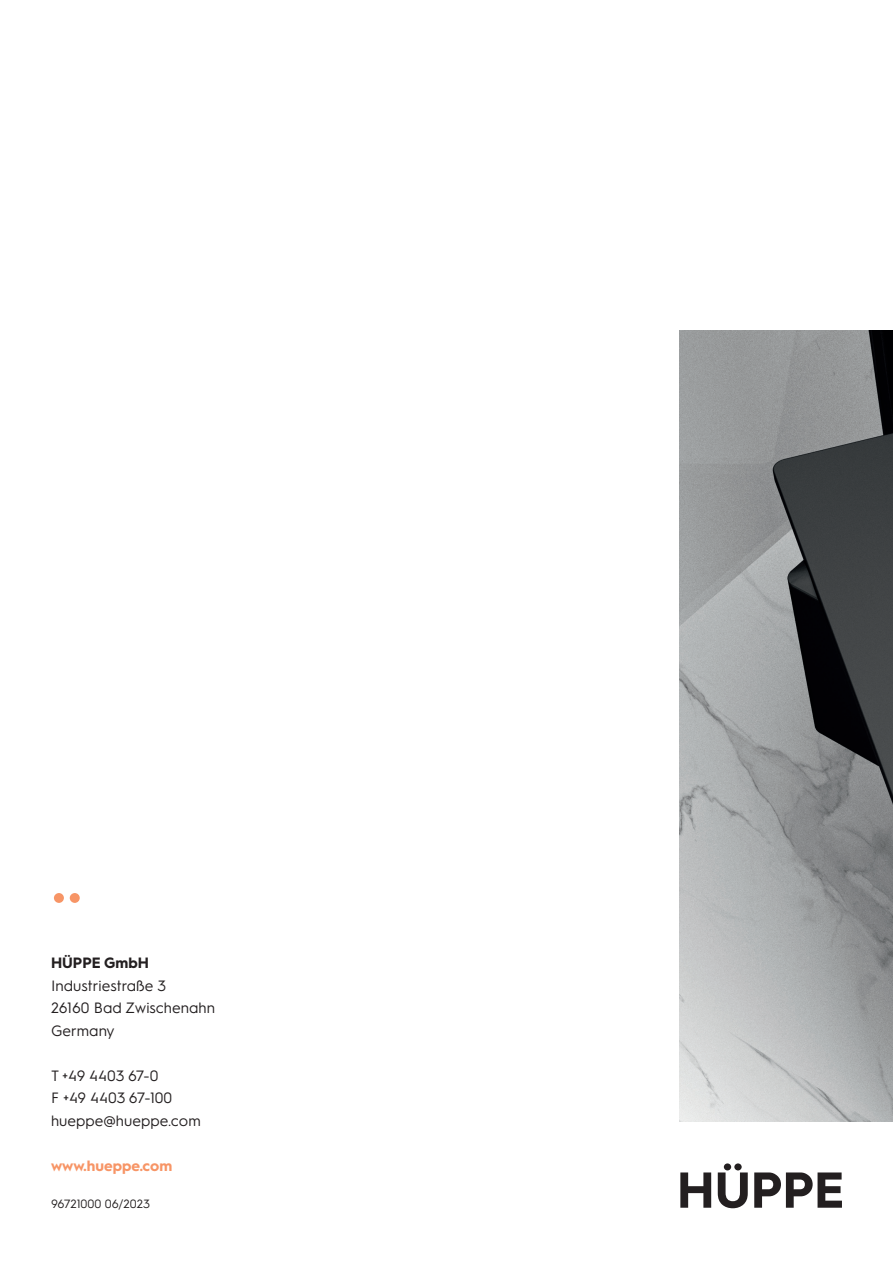
<style>
.page{position:relative;width:893px;height:1263px;background:#fff}
.page>*{position:absolute;margin:0;border:0;box-sizing:border-box;transform-origin:0 0}
.t1{font:600 72px "Hurme Geometric Sans 1";color:#f79566}
.t2{font:15px/22.5px "Hurme Geometric Sans 1";color:#231f20}
.t3{font:700 15px "Hurme Geometric Sans 1";color:#f79566}
.t4{font:700 15px "Hurme Geometric Sans 1";color:#231f20}
.t5{font:12px "Hurme Geometric Sans 1";color:#231f20}
</style>
<div class="page">
<img style="left:679px;top:331px;width:214px;height:790px">
<svg style="left:680px;top:1172px;width:31px;height:36px"></svg>
<div style="left:724px;top:1163px;width:7px;height:7px;background:#231f20;border-radius:50%"></div>
<div style="left:734px;top:1163px;width:8px;height:7px;background:#231f20;border-radius:50%"></div>
<svg style="left:718px;top:1172px;width:30px;height:36px"></svg>
<svg style="left:754px;top:1172px;width:88px;height:36px"></svg>
<h1 class="t1" style="left:51px;top:826px;width:33px">..</h1>
<p class="t4" style="left:51px;top:952px;width:99px">HÜPPE GmbH</p>
<p class="t2" style="left:51px;top:973px;width:165px">Industriestraße 3<br>26160 Bad Zwischenahn<br>Germany</p>
<p class="t2" style="left:51px;top:1063px;width:151px">T +49 4403 67-0<br>F +49 4403 67-100 hueppe@hueppe.com</p>
<p class="t3" style="left:51px;top:1155px;width:123px">www.hueppe.com</p>
<p class="t5" style="left:51px;top:1195px;width:101px">96721000 06/2023</p>
</div>
